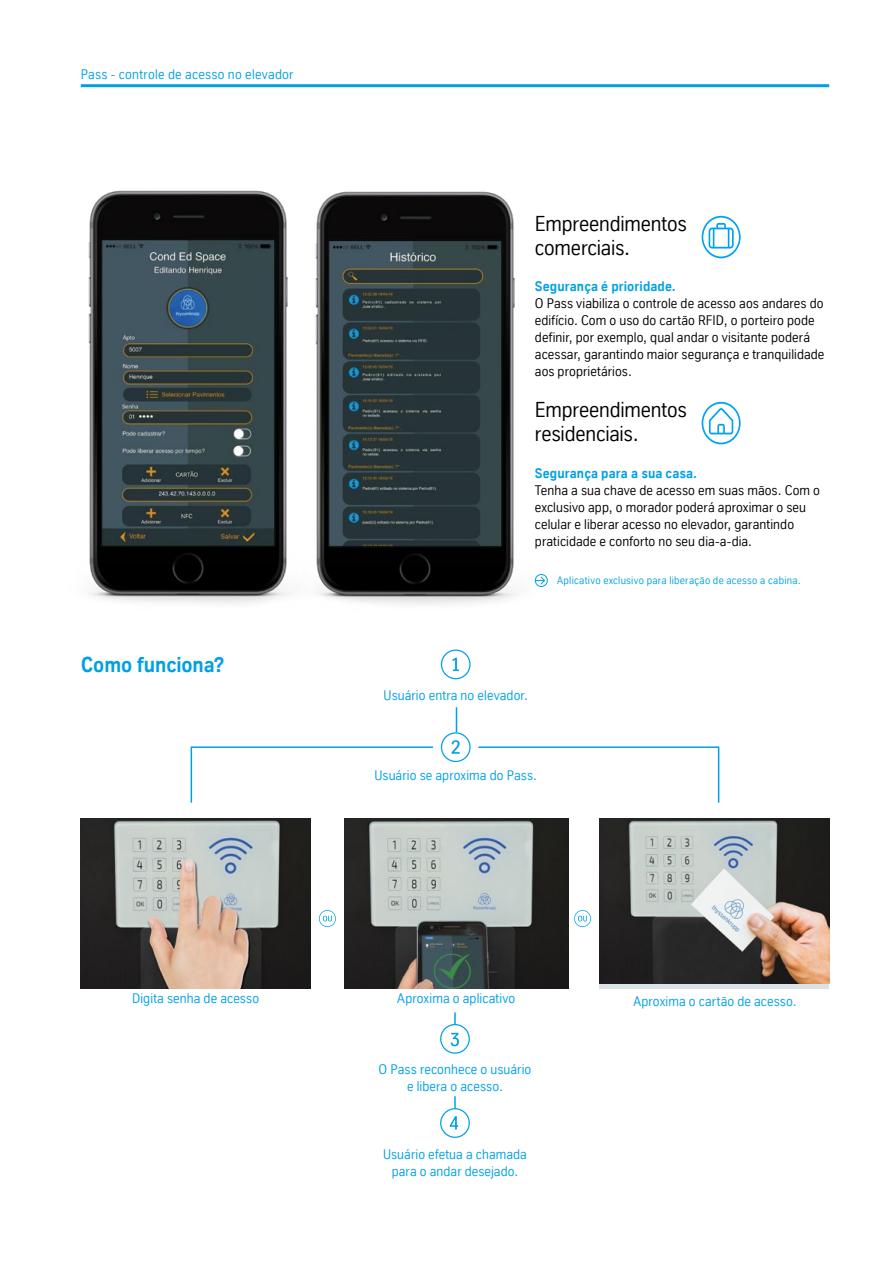
<style>
.page{position:relative;width:893px;height:1263px;background:#fff}
.page>*{position:absolute;margin:0;border:0;box-sizing:border-box;transform-origin:0 0}
.t1{font:21px/24px "TK Type";letter-spacing:-.005em;color:#000}
.t2{font:700 21px "TK Type";letter-spacing:-.005em;color:#00a1e4}
.t3{font:13.5px/17px "TK Type";letter-spacing:.005em;color:#000}
.t4{font:13.5px/17px "TK Type";letter-spacing:.005em;color:#00a1e4;text-align:center}
.t5{font:700 13.5px "TK Type";letter-spacing:.01em;color:#00a1e4}
.t6{font:10.5px "TK Type";letter-spacing:.025em;color:#00a1e4}
</style>
<div class="page">
<div style="left:191px;top:746px;width:528px;height:57px;border:2px solid #00a1e4"></div>
<div style="left:433px;top:725px;width:45px;height:45px;background:#fff;border-radius:50%"></div>
<hr style="left:81px;top:84px;width:748px;height:3px;background:#00a1e4">
<svg style="left:441px;top:651px;width:30px;height:28px"></svg>
<svg style="left:319px;top:910px;width:17px;height:17px"></svg>
<svg style="left:702px;top:216px;width:39px;height:42px"></svg>
<svg style="left:702px;top:402px;width:39px;height:42px"></svg>
<img style="left:81px;top:819px;width:229px;height:170px">
<svg style="left:600px;top:983px;width:229px;height:6px"></svg>
<img style="left:600px;top:819px;width:229px;height:164px">
<img style="left:344px;top:819px;width:224px;height:170px">
<svg style="left:440px;top:1096px;width:30px;height:42px"></svg>
<svg style="left:440px;top:1012px;width:30px;height:42px"></svg>
<svg style="left:441px;top:707px;width:30px;height:55px"></svg>
<svg style="left:574px;top:910px;width:17px;height:17px"></svg>
<img style="left:88px;top:190px;width:201px;height:414px">
<img style="left:315px;top:191px;width:220px;height:460px">
<div style="left:535px;top:574px;width:13px;height:13px;border:1px solid #00a1e4;border-radius:50%"></div>
<svg style="left:535px;top:576px;width:11px;height:9px"></svg>
<p class="t4" style="left:81px;top:65px;width:214px">Pass - controle de acesso no elevador</p>
<h1 class="t2" style="left:81px;top:653px;width:145px">Como funciona?</h1>
<h1 class="t1" style="left:535px;top:212px;width:153px">Empreendimentos comerciais.</h1>
<p class="t5" style="left:535px;top:279px;width:142px">Segurança é prioridade.</p>
<p class="t3" style="left:535px;top:295px;width:291px">O Pass viabiliza o controle de acesso aos andares do edifício. Com o uso do cartão RFID, o porteiro pode definir, por exemplo, qual andar o visitante poderá acessar, garantindo maior segurança e tranquilidade aos proprietários.</p>
<h1 class="t1" style="left:535px;top:398px;width:153px">Empreendimentos residenciais.</h1>
<p class="t5" style="left:535px;top:466px;width:163px">Segurança para a sua casa.</p>
<p class="t3" style="left:535px;top:482px;width:287px">Tenha a sua chave de acesso em suas mãos. Com o exclusivo app, o morador poderá aproximar o seu celular e liberar acesso no elevador, garantindo praticidade e conforto no seu dia-a-dia.</p>
<p class="t6" style="left:557px;top:575px;width:245px">Aplicativo exclusivo para liberação de acesso a cabina.</p>
<p class="t4" style="left:384px;top:686px;width:146px">Usuário entra no elevador.</p>
<p class="t4" style="left:374px;top:767px;width:164px">Usuário se aproxima do Pass.</p>
<p class="t4" style="left:132px;top:990px;width:129px">Digita senha de acesso</p>
<p class="t4" style="left:397px;top:990px;width:119px">Aproxima o aplicativo</p>
<p class="t4" style="left:633px;top:992px;width:165px">Aproxima o cartão de acesso.</p>
<p class="t4" style="left:379px;top:1060px;width:154px">O Pass reconhece o usuário e libera o acesso.</p>
<p class="t4" style="left:383px;top:1146px;width:145px">Usuário efetua a chamada para o andar desejado.</p>
</div>
